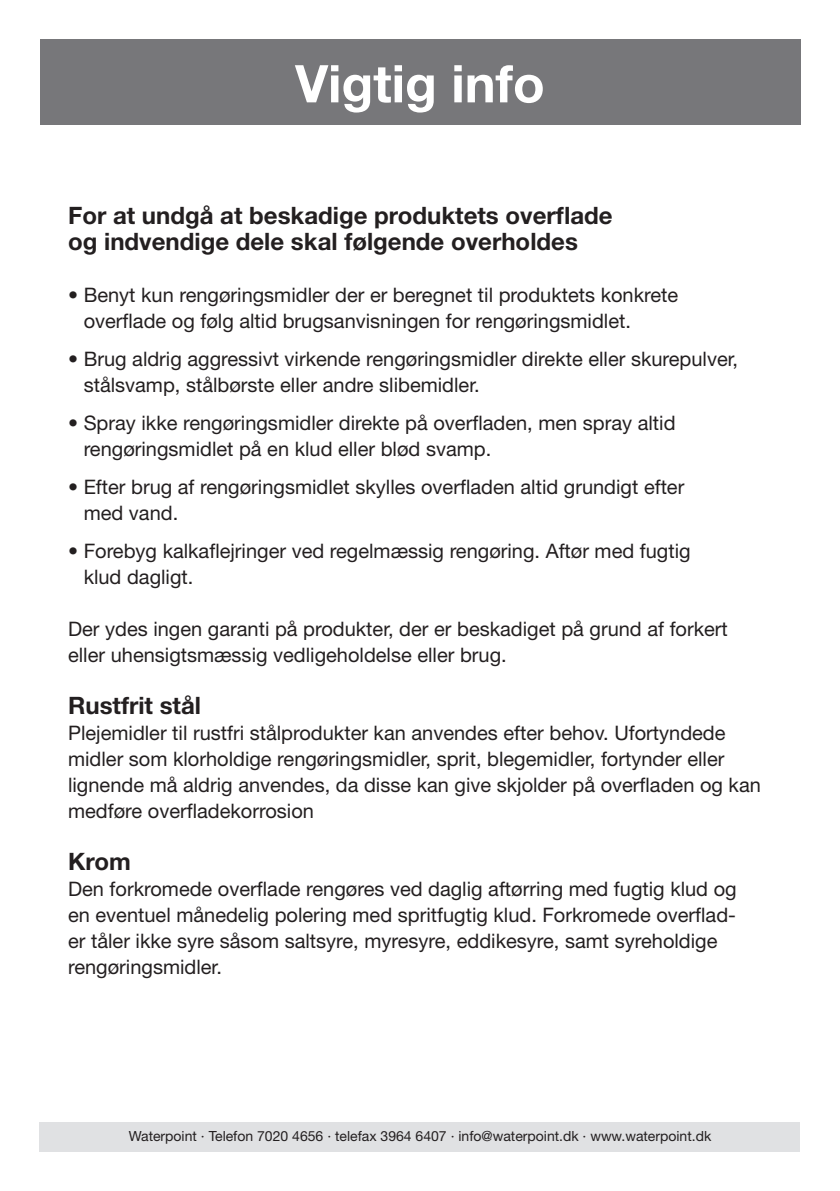
<style>
.page{position:relative;width:840px;height:1191px;background:#fff}
.page>*{position:absolute;margin:0;border:0;box-sizing:border-box;transform-origin:0 0}
.t1{font:700 52px "Helvetica Neue LT Std";color:#fff}
.t2{font:700 24px/26px "Helvetica Neue LT Std";color:#231f20}
.t3{font:20px/26px "Helvetica Neue LT Std";color:#231f20}
.t4{font:14px "Helvetica Neue LT Std";color:#231f20}
</style>
<div class="page">
<div style="left:40px;top:40px;width:759px;height:85px;background:#77777a"></div>
<div style="left:40px;top:1122px;width:759px;height:29px;background:#e0e1e3"></div>
<p class="t1" style="left:295px;top:52px;width:251px">Vigtig info</p>
<p class="t2" style="left:68px;top:202px;width:546px">For at undgå at beskadige produktets overflade og indvendige dele skal følgende overholdes</p>
<p class="t3" style="left:84px;top:282px;width:595px;text-indent:-16px">• Benyt kun rengøringsmidler der er beregnet til produktets konkrete overflade og følg altid brugsanvisningen for rengøringsmidlet.</p>
<p class="t3" style="left:84px;top:346px;width:655px;text-indent:-16px">• Brug aldrig aggressivt virkende rengøringsmidler direkte eller skurepulver, stålsvamp, stålbørste eller andre slibemidler.</p>
<p class="t3" style="left:84px;top:410px;width:593px;text-indent:-16px">• Spray ikke rengøringsmidler direkte på overfladen, men spray altid rengøringsmidlet på en klud eller blød svamp.</p>
<p class="t3" style="left:84px;top:474px;width:602px;text-indent:-16px">• Efter brug af rengøringsmidlet skylles overfladen altid grundigt efter med vand.</p>
<p class="t3" style="left:84px;top:538px;width:608px;text-indent:-16px">• Forebyg kalkaflejringer ved regelmæssig rengøring. Aftør med fugtig klud dagligt.</p>
<p class="t3" style="left:68px;top:616px;width:661px">Der ydes ingen garanti på produkter, der er beskadiget på grund af forkert eller uhensigtsmæssig vedligeholdelse eller brug.</p>
<p class="t2" style="left:68px;top:692px;width:134px">Rustfrit stål</p>
<p class="t3" style="left:68px;top:720px;width:694px">Plejemidler til rustfri stålprodukter kan anvendes efter behov. Ufortyndede midler som klorholdige rengøringsmidler, sprit, blegemidler, fortynder eller lignende må aldrig anvendes, da disse kan give skjolder på overfladen og kan medføre overfladekorrosion</p>
<p class="t2" style="left:68px;top:848px;width:64px">Krom</p>
<p class="t3" style="left:68px;top:876px;width:669px">Den forkromede overflade rengøres ved daglig aftørring med fugtig klud og en eventuel månedelig polering med spritfugtig klud. Forkromede overflad&shy;er tåler ikke syre såsom saltsyre, myresyre, eddikesyre, samt syreholdige rengøringsmidler.</p>
<p class="t4" style="left:129px;top:1127px;width:583px">Waterpoint · Telefon 7020 4656 ∙ telefax 3964 6407 ∙ info@waterpoint.dk ∙ www.waterpoint.dk</p>
</div>
